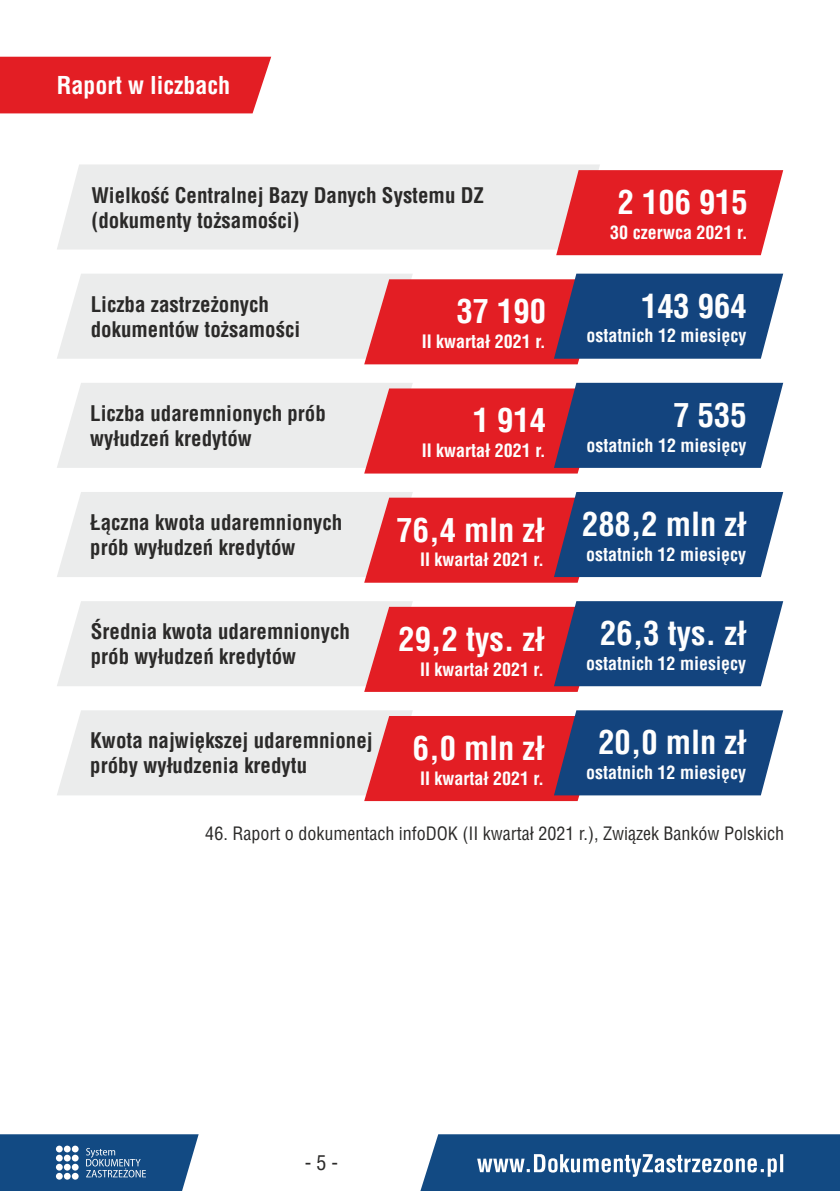
<style>
.page{position:relative;width:840px;height:1191px;background:#fff}
.page>*{position:absolute;margin:0;border:0;box-sizing:border-box;transform-origin:0 0}
.t1{font:700 32.4px "Switzerland Condensed";color:#fefefe}
.t2{font:700 24px "Switzerland Condensed";color:#fefefe}
.t3{font:700 21px/25px "Switzerland Condensed";color:#2b2a29}
.t4{font:20px "Switzerland Condensed";color:#2b2a29}
.t5{font:700 18px "Switzerland Condensed";color:#fefefe}
.t6{font:18px "Switzerland Condensed";color:#2b2a29}
</style>
<div class="page">
<div style="left:57px;top:164px;width:542px;height:85px;background:#ebecec"></div>
<svg style="left:556px;top:170px;width:226px;height:85px;background:#e43238"></svg>
<div style="left:0;top:57px;width:271px;height:56px;background:#e31e24"></div>
<svg style="left:57px;top:492px;width:725px;height:91px;background:#b18e9f"></svg>
<svg style="left:57px;top:601px;width:725px;height:91px;background:#b18e9f"></svg>
<svg style="left:57px;top:274px;width:725px;height:90px;background:#b08e9f"></svg>
<svg style="left:57px;top:383px;width:725px;height:90px;background:#b08e9f"></svg>
<svg style="left:57px;top:710px;width:725px;height:91px;background:#b18e9f"></svg>
<svg style="left:0;top:1134px;width:198px;height:57px;background:#2c5e90"></svg>
<svg style="left:420px;top:1134px;width:419px;height:57px;background:#2f6092"></svg>
<p class="t2" style="left:57px;top:74px;width:175px">Raport w liczbach</p>
<p class="t3" style="left:91px;top:184px;width:394px">Wielkość Centralnej Bazy Danych Systemu DZ (dokumenty tożsamości)</p>
<h1 class="t1" style="left:617px;top:188px;width:131px">2 106 915</h1>
<p class="t5" style="left:610px;top:224px;width:139px">30 czerwca 2021 r.</p>
<p class="t3" style="left:91px;top:293px;width:211px">Liczba zastrzeżonych dokumentów tożsamości</p>
<h1 class="t1" style="left:456px;top:297px;width:91px">37 190</h1>
<p class="t5" style="left:421px;top:333px;width:126px">II kwartał 2021 r.</p>
<p class="t3" style="left:90px;top:402px;width:237px">Liczba udaremnionych prób wyłudzeń kredytów</p>
<h1 class="t1" style="left:472px;top:406px;width:74px">1 914</h1>
<p class="t5" style="left:421px;top:443px;width:126px">II kwartał 2021 r.</p>
<p class="t3" style="left:90px;top:511px;width:253px">Łączna kwota udaremnionych prób wyłudzeń kredytów</p>
<h1 class="t1" style="left:396px;top:515px;width:149px">76,4 mln zł</h1>
<p class="t5" style="left:420px;top:552px;width:126px">II kwartał 2021 r.</p>
<p class="t3" style="left:91px;top:620px;width:260px">Średnia kwota udaremnionych prób wyłudzeń kredytów</p>
<h1 class="t1" style="left:398px;top:625px;width:147px">29,2 tys. zł</h1>
<p class="t5" style="left:420px;top:661px;width:126px">II kwartał 2021 r.</p>
<p class="t3" style="left:90px;top:729px;width:284px">Kwota największej udaremnionej próby wyłudzenia kredytu</p>
<h1 class="t1" style="left:412px;top:734px;width:133px">6,0 mln zł</h1>
<p class="t5" style="left:420px;top:770px;width:126px">II kwartał 2021 r.</p>
<h1 class="t1" style="left:640px;top:292px;width:107px">143 964</h1>
<p class="t5" style="left:586px;top:328px;width:161px">ostatnich 12 miesięcy</p>
<h1 class="t1" style="left:673px;top:401px;width:74px">7 535</h1>
<p class="t5" style="left:586px;top:437px;width:161px">ostatnich 12 miesięcy</p>
<h1 class="t1" style="left:582px;top:510px;width:165px">288,2 mln zł</h1>
<p class="t5" style="left:585px;top:546px;width:161px">ostatnich 12 miesięcy</p>
<h1 class="t1" style="left:600px;top:619px;width:147px">26,3 tys. zł</h1>
<p class="t5" style="left:585px;top:655px;width:161px">ostatnich 12 miesięcy</p>
<h1 class="t1" style="left:598px;top:728px;width:149px">20,0 mln zł</h1>
<p class="t5" style="left:585px;top:764px;width:161px">ostatnich 12 miesięcy</p>
<p class="t6" style="left:205px;top:826px;width:580px">46. Raport o dokumentach infoDOK (II kwartał 2021 r.), Związek Banków Polskich</p>
<p class="t4" style="left:304px;top:1154px;width:35px">- 5 -</p>
</div>
